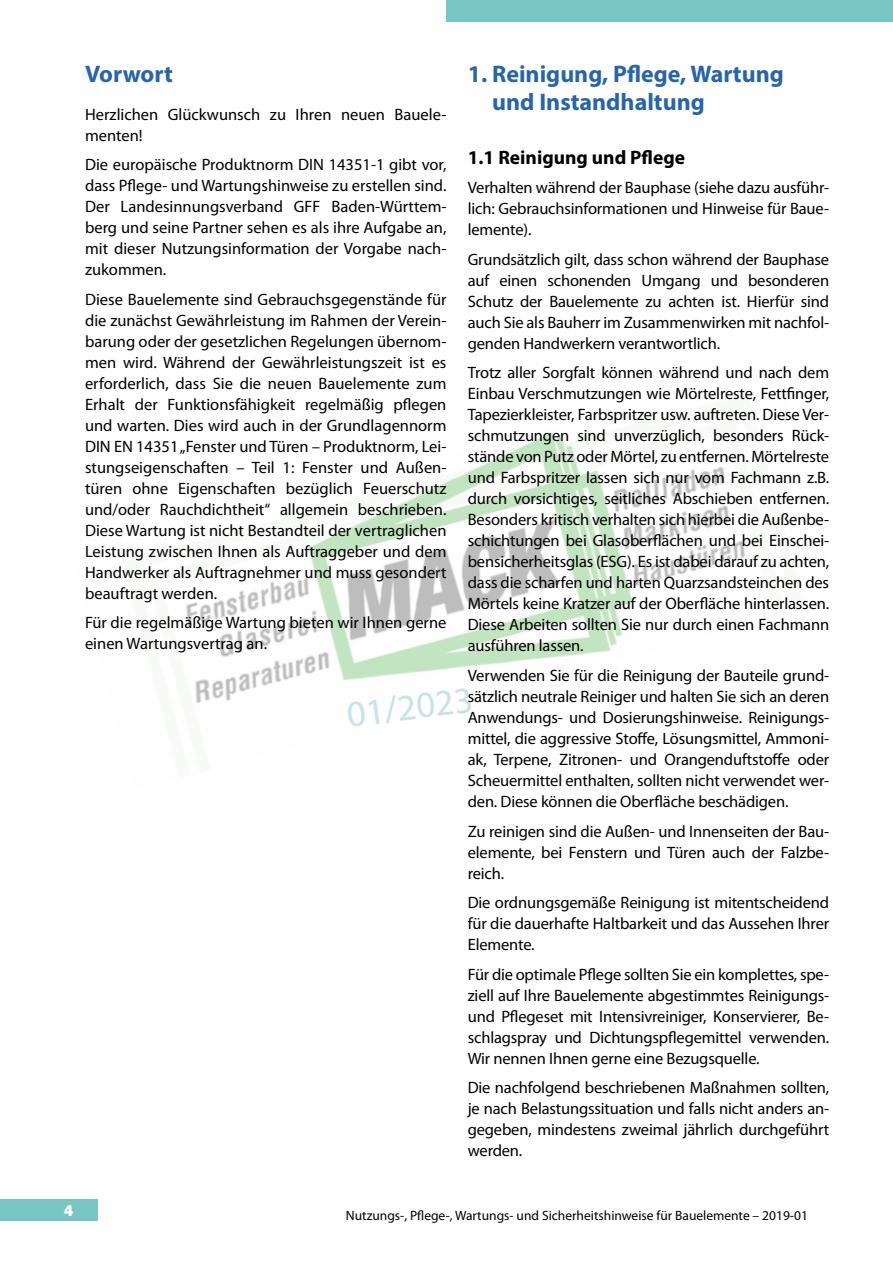
<style>
.page{position:relative;width:893px;height:1263px;background:#fff}
.page>*{position:absolute;margin:0;border:0;box-sizing:border-box;transform-origin:0 0}
.t1{font:37.05px "Myriad Pro";color:#c5e4e3}
.t2{font:700 24px/28.5px "Myriad Pro";color:#2664ae}
.t3{font:700 19.5px "Myriad Pro";color:#000}
.t4{font:16.5px/21px "Myriad Pro";letter-spacing:-.01em;color:#000;text-align:justify}
.t5{font:900 16.5px "Myriad Pro";color:#fff}
.t6{font:13.5px "Myriad Pro";color:#000}
</style>
<div class="page">
<div style="left:446px;top:0;width:447px;height:21px;background:#79c7c5"></div>
<div style="left:0;top:1199px;width:98px;height:21px;background:#79c7c5"></div>
<img style="left:186px;top:432px;width:559px;height:271px">
<h2 class="t2" style="left:492px;top:59px;width:293px;text-indent:-24px">1. Reinigung, Pflege, Wartung und Instandhaltung</h2>
<p class="t3" style="left:468px;top:145px;width:219px">1.1 Reinigung und Pflege</p>
<p class="t4" style="left:468px;top:177px;width:363px">Verhalten während der Bauphase (siehe dazu ausführ&shy;lich: Gebrauchsinformationen und Hinweise für Baue&shy;lemente).</p>
<p class="t4" style="left:468px;top:249px;width:363px">Grundsätzlich gilt, dass schon während der Bauphase auf einen schonenden Umgang und besonderen Schutz der Bauelemente zu achten ist. Hierfür sind auch Sie als Bauherr im Zusammenwirken mit nachfol&shy;genden Handwerkern verantwortlich.</p>
<p class="t4" style="left:468px;top:362px;width:363px">Trotz aller Sorgfalt können während und nach dem Einbau Verschmutzungen wie Mörtelreste, Fettfinger, Tapezierkleister, Farbspritzer usw. auftreten. Diese Ver&shy;schmutzungen sind unverzüglich, besonders Rück&shy;stände von Putz oder Mörtel, zu entfernen. Mörtelreste und Farbspritzer lassen sich nur vom Fachmann z.B. durch vorsichtiges, seitliches Abschieben entfernen.<br>Besonders kritisch verhalten sich hierbei die Außenbe&shy;schichtungen bei Glasoberflächen und bei Einschei&shy;bensicherheitsglas (ESG). Es ist dabei darauf zu achten, dass die scharfen und harten Quarzsandsteinchen des Mörtels keine Kratzer auf der Oberfläche hinterlassen.<br>Diese Arbeiten sollten Sie nur durch einen Fachmann ausführen lassen.</p>
<p class="t4" style="left:468px;top:665px;width:363px">Verwenden Sie für die Reinigung der Bauteile grund&shy;sätzlich neutrale Reiniger und halten Sie sich an deren Anwendungs- und Dosierungshinweise. Reinigungs&shy;mittel, die aggressive Stoffe, Lösungsmittel, Ammoni&shy;ak, Terpene, Zitronen- und Orangenduftstoffe oder Scheuermittel enthalten, sollten nicht verwendet wer&shy;den. Diese können die Oberfläche beschädigen.</p>
<p class="t4" style="left:468px;top:820px;width:363px">Zu reinigen sind die Außen- und Innenseiten der Bau&shy;elemente, bei Fenstern und Türen auch der Falzbe&shy;reich.</p>
<p class="t4" style="left:468px;top:892px;width:363px">Die ordnungsgemäße Reinigung ist mitentscheidend für die dauerhafte Haltbarkeit und das Aussehen Ihrer Elemente.</p>
<p class="t4" style="left:468px;top:963px;width:363px">Für die optimale Pflege sollten Sie ein komplettes, spe&shy;ziell auf Ihre Bauelemente abgestimmtes Reinigungs&shy;und Pflegeset mit Intensivreiniger, Konservierer, Be&shy;schlagspray und Dichtungspflegemittel verwenden.<br>Wir nennen Ihnen gerne eine Bezugsquelle.</p>
<p class="t4" style="left:468px;top:1077px;width:363px">Die nachfolgend beschriebenen Maßnahmen sollten, je nach Belastungssituation und falls nicht anders an&shy;gegeben, mindestens zweimal jährlich durchgeführt werden.</p>
<h2 class="t2" style="left:85px;top:59px;width:89px">Vorwort</h2>
<p class="t4" style="left:85px;top:103px;width:363px">Herzlichen Glückwunsch zu Ihren neuen Bauele&shy;menten!</p>
<p class="t4" style="left:85px;top:154px;width:363px">Die europäische Produktnorm DIN 14351-1 gibt vor, dass Pflege- und Wartungshinweise zu erstellen sind.<br>Der Landesinnungsverband GFF Baden-Württem&shy;berg und seine Partner sehen es als ihre Aufgabe an, mit dieser Nutzungsinformation der Vorgabe nach&shy;zukommen.</p>
<p class="t4" style="left:85px;top:289px;width:363px">Diese Bauelemente sind Gebrauchsgegenstände für die zunächst Gewährleistung im Rahmen der Verein&shy;barung oder der gesetzlichen Regelungen übernom&shy;men wird. Während der Gewährleistungszeit ist es erforderlich, dass Sie die neuen Bauelemente zum Erhalt der Funktionsfähigkeit regelmäßig pflegen und warten. Dies wird auch in der Grundlagennorm DIN EN 14351 „Fenster und Türen – Produktnorm, Lei&shy;stungseigenschaften – Teil 1: Fenster und Außen&shy;türen ohne Eigenschaften bezüglich Feuerschutz und/oder Rauchdichtheit“ allgemein beschrieben.<br>Diese Wartung ist nicht Bestandteil der vertraglichen Leistung zwischen Ihnen als Auftraggeber und dem Handwerker als Auftragnehmer und muss gesondert beauftragt werden.</p>
<p class="t4" style="left:85px;top:612px;width:363px">Für die regelmäßige Wartung bieten wir Ihnen gerne einen Wartungsvertrag an.</p>
<h1 class="t1" style="left:344px;top:692px;width:128px;rotate:-7deg">01/2023</h1>
<p class="t5" style="left:64px;top:1199px;width:11px">4</p>
<p class="t6" style="left:346px;top:1207px;width:464px">Nutzungs-, Pflege-, Wartungs- und Sicherheitshinweise für Bauelemente – 2019-01</p>
</div>
